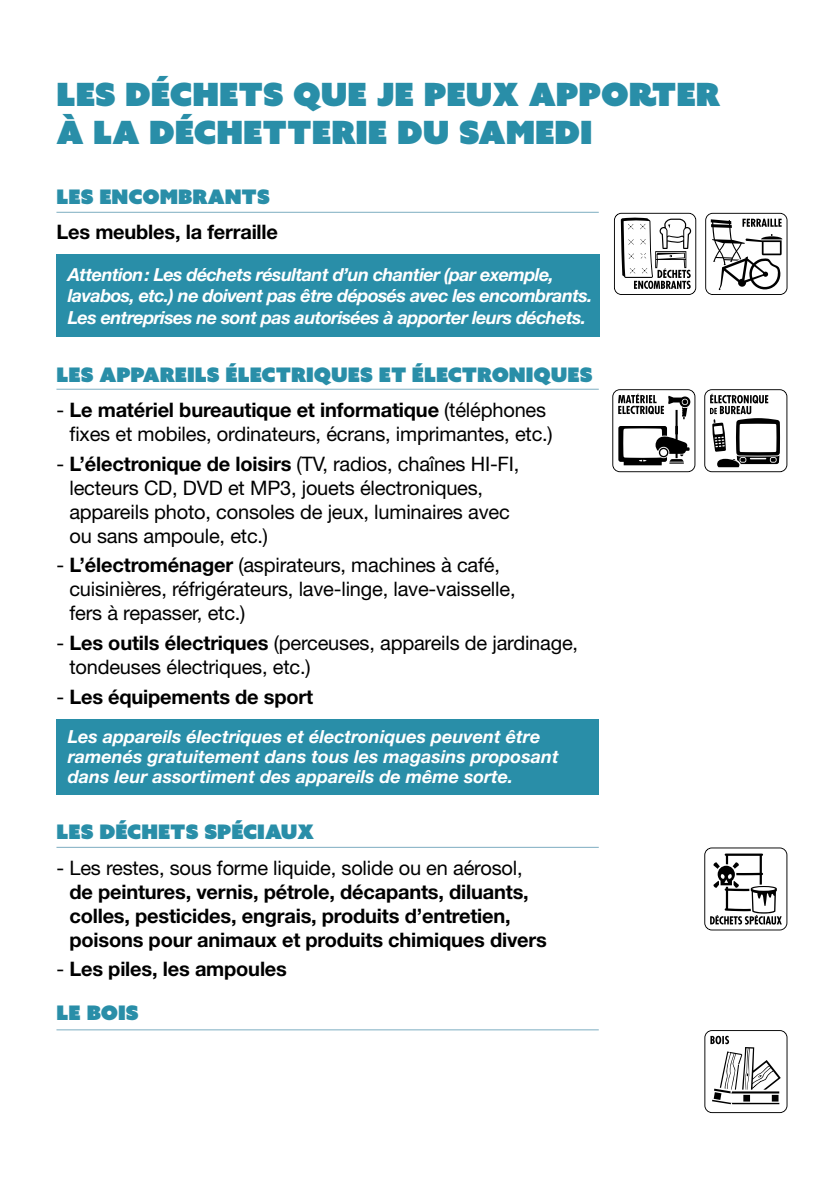
<style>
.page{position:relative;width:840px;height:1191px;background:#fff}
.page>*{position:absolute;margin:0;border:0;box-sizing:border-box;transform-origin:0 0}
.t1{font:32px/38.4px "Azo Sans Uber";color:#298ea8}
.t2{font:20px/24px "Helvetica Neue LT Std";letter-spacing:-.01em;color:#000}
.t3{font:700 20px/24px "Helvetica Neue LT Std";letter-spacing:-.01em;color:#000}
.t4{font:20px "Azo Sans Uber";color:#298ea8}
.t5{font:italic 700 18px/21.6px "Helvetica Neue LT Std";letter-spacing:-.03em;color:#fff}
.t6{font:italic 700 18px/20px "Helvetica Neue LT Std";color:#fff}
.s1{font-weight:700}
.s2{font-weight:400}
</style>
<div class="page">
<svg style="left:704px;top:389px;width:83px;height:83px"></svg>
<svg style="left:612px;top:389px;width:83px;height:83px"></svg>
<div style="left:56px;top:719px;width:542px;height:76px;background:#298ea8"></div>
<hr style="left:56px;top:389px;width:542px;height:1px;background:#7dadc1">
<svg style="left:614px;top:213px;width:81px;height:82px"></svg>
<svg style="left:705px;top:213px;width:82px;height:82px"></svg>
<div style="left:56px;top:254px;width:544px;height:83px;background:#298ea8"></div>
<hr style="left:56px;top:212px;width:542px;height:1px;background:#7dadc1">
<svg style="left:704px;top:847px;width:83px;height:83px"></svg>
<hr style="left:56px;top:847px;width:542px;height:1px;background:#7dadc1">
<svg style="left:704px;top:1030px;width:83px;height:83px"></svg>
<hr style="left:56px;top:1029px;width:542px;height:1px;background:#7dadc1">
<h1 class="t1" style="left:56px;top:75px;width:665px">LES DÉCHETS QUE JE PEUX APPORTER<br>À LA DÉCHETTERIE DU SAMEDI</h1>
<p class="t4" style="left:56px;top:183px;width:215px">LES ENCOMBRANTS</p>
<p class="t3" style="left:56px;top:220px;width:223px">Les meubles, la ferraille</p>
<p class="t5" style="left:68px;top:263px;width:526px">Attention: Les déchets résultant d’un chantier (par exemple, lavabos, etc.) ne doivent pas être déposés avec les encombrants.<br>Les entreprises ne sont pas autorisées à apporter leurs déchets.</p>
<p class="t4" style="left:56px;top:361px;width:537px">LES APPAREILS ÉLECTRIQUES ET ÉLECTRONIQUES</p>
<p class="t2" style="left:69px;top:397px;width:484px;text-indent:-13px">- <span class="s1">Le matériel bureautique et informatique</span> (téléphones fixes et mobiles, ordinateurs, écrans, imprimantes, etc.)</p>
<p class="t2" style="left:69px;top:451px;width:451px;text-indent:-13px">- <span class="s1">L’électronique de loisirs</span> (TV, radios, chaînes HI-FI, lecteurs CD, DVD et MP3, jouets électroniques, appareils photo, consoles de jeux, luminaires avec ou sans ampoule, etc.)</p>
<p class="t2" style="left:69px;top:553px;width:447px;text-indent:-13px">- <span class="s1">L’électroménager</span> (aspirateurs, machines à café, cuisinières, réfrigérateurs, lave-linge, lave-vaisselle, fers à repasser, etc.)</p>
<p class="t2" style="left:69px;top:630px;width:510px;text-indent:-13px">- <span class="s1">Les outils électriques</span> (perceuses, appareils de jardinage, tondeuses électriques, etc.)</p>
<p class="t3" style="left:56px;top:684px;width:258px"><span class="s2">-</span> Les équipements de sport</p>
<p class="t6" style="left:68px;top:726px;width:492px">Les appareils électriques et électroniques peuvent être ramenés gratuitement dans tous les magasins proposant dans leur assortiment des appareils de même sorte.</p>
<p class="t4" style="left:56px;top:818px;width:259px">LES DÉCHETS SPÉCIAUX</p>
<p class="t2" style="left:56px;top:855px;width:467px">- Les restes, sous forme liquide, solide ou en aérosol,</p>
<p class="t3" style="left:69px;top:879px;width:478px">de peintures, vernis, pétrole, décapants, diluants, colles, pesticides, engrais, produits d’entretien, poisons pour animaux et produits chimiques divers</p>
<p class="t3" style="left:56px;top:956px;width:232px"><span class="s2">-</span> Les piles, les ampoules</p>
<p class="t4" style="left:56px;top:999px;width:84px">LE BOIS</p>
</div>
